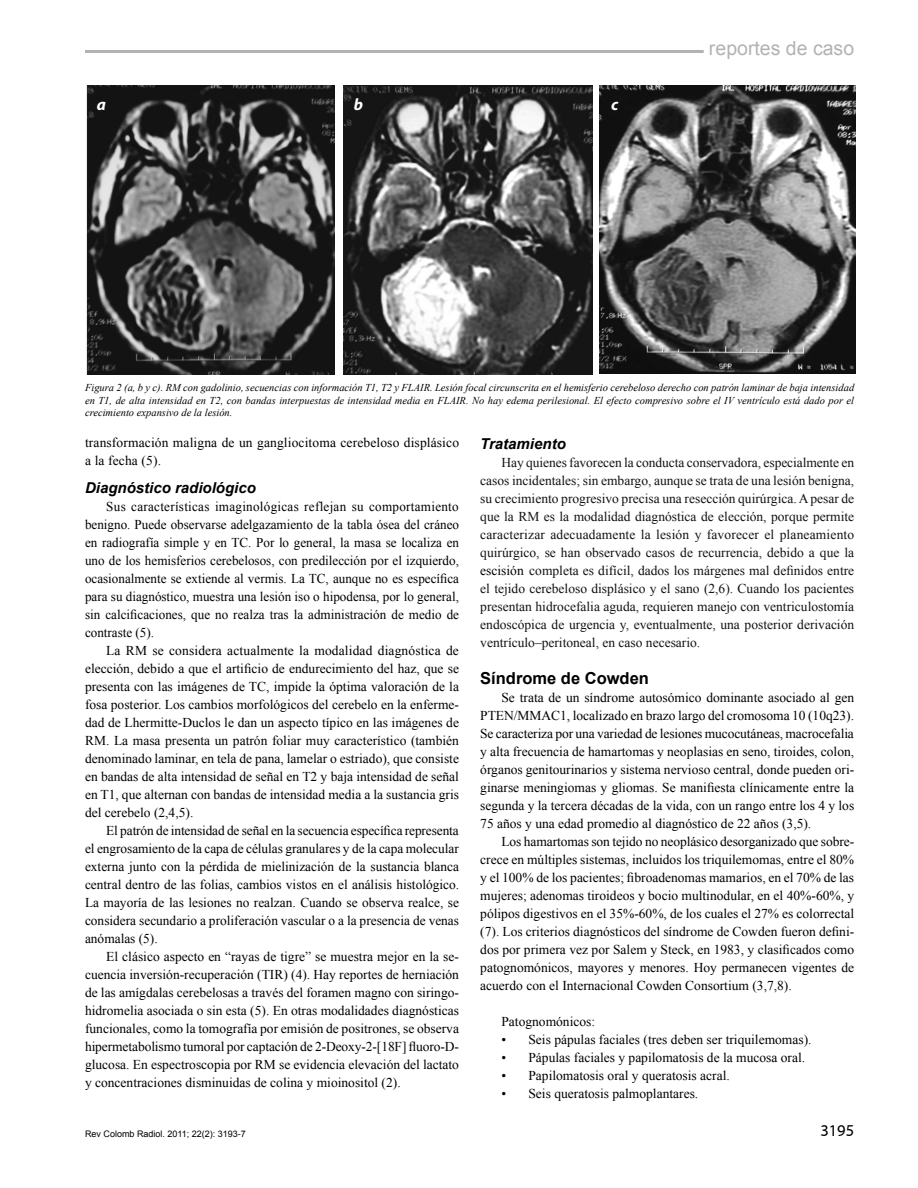
<style>
.page{position:relative;width:918px;height:1188px;background:#fff}
.page>*{position:absolute;margin:0;border:0;box-sizing:border-box;transform-origin:0 0}
.t1{font:19.5px "Arial";color:#b1b3b4}
.t2{font:700 16.5px "Arial";color:#000}
.t3{font:16.5px "Myriad";color:#000}
.t4{font:italic 700 16.5px "Myriad Pro";color:#fff}
.t5{font:italic 700 15px "Arial";color:#000}
.t6{font:13.5px/18px "Times New Roman";color:#000;text-align:justify}
.t7{font:13.5px/18px "Times New Roman";color:#141314;text-align:justify}
.t8{font:italic 10.5px/12.6px "Times New Roman";color:#000;text-align:justify}
.t9{font:9px "Arial";color:#000}
.s1{color:#000}
</style>
<div class="page">
<hr style="left:85px;top:50px;width:619px;height:3px;background:#b1b3b4">
<img style="left:86px;top:85px;width:248px;height:290px">
<img style="left:344px;top:85px;width:249px;height:290px">
<img style="left:600px;top:85px;width:255px;height:289px">
<p class="t4" style="left:97px;top:94px;width:11px">a</p>
<p class="t4" style="left:354px;top:94px;width:11px">b</p>
<p class="t4" style="left:611px;top:94px;width:9px">c</p>
<h1 class="t1" style="left:709px;top:36px;width:147px">reportes de caso</h1>
<p class="t8" style="left:85px;top:381px;width:771px">Figura 2 (a, b y c). RM con gadolinio, secuencias con información T1, T2 y FLAIR. Lesión focal circunscrita en el hemisferio cerebeloso derecho con patrón laminar de baja intensidad en T1, de alta intensidad en T2, con bandas interpuestas de intensidad media en FLAIR. No hay edema perilesional. El efecto compresivo sobre el IV ventrículo está dado por el crecimiento expansivo de la lesión.</p>
<p class="t5" style="left:480px;top:434px;width:87px">Tratamiento</p>
<p class="t7" style="left:480px;top:453px;width:376px;text-indent:21px">Hay quienes favorecen la conducta conservadora, especialmente en casos incidentales; sin embargo, aunque se trata de una lesión benigna, su crecimiento progresivo precisa una resección quirúrgica. A pesar de que la RM es la modalidad diagnóstica de elección, porque permite caracterizar adecuadamente la lesión y favorecer el planeamiento quirúrgico, se han observado casos de recurrencia, debido a que la <span class="s1">escisión</span> completa es difícil, dados los márgenes mal definidos entre el tejido cerebeloso displásico y el sano (2,6). Cuando los pacientes presentan hidrocefalia aguda, requieren manejo con ventriculostomía endoscópica de urgencia y, eventualmente, una posterior derivación ventrículo–peritoneal, en caso necesario.</p>
<p class="t2" style="left:480px;top:668px;width:170px">Síndrome de Cowden</p>
<p class="t6" style="left:480px;top:689px;width:376px;text-indent:21px">Se trata de un síndrome autosómico dominante asociado al gen PTEN/MMAC1, localizado en brazo largo del cromosoma 10 (10q23).<br>Se caracteriza por una variedad de lesiones mucocutáneas, macrocefalia y alta frecuencia de hamartomas y neoplasias en seno, tiroides, colon, órganos genitourinarios y sistema nervioso central, donde pueden ori&shy;ginarse meningiomas y gliomas. Se manifiesta clínicamente entre la segunda y la tercera décadas de la vida, con un rango entre los 4 y los 75 años y una edad promedio al diagnóstico de 22 años (3,5).</p>
<p class="t6" style="left:480px;top:833px;width:376px;text-indent:21px">Los hamartomas son tejido no neoplásico desorganizado que sobre&shy;crece en múltiples sistemas, incluidos los triquilemomas, entre el 80% y el 100% de los pacientes; fibroadenomas mamarios, en el 70% de las mujeres; adenomas tiroideos y bocio multinodular, en el 40%-60%, y pólipos digestivos en el 35%-60%, de los cuales el 27% es colorrectal (7). Los criterios diagnósticos del síndrome de Cowden fueron defini&shy;dos por primera vez por Salem y Steck, en 1983, y clasificados como patognomónicos, mayores y menores. Hoy permanecen vigentes de acuerdo con el Internacional Cowden Consortium (3,7,8).</p>
<p class="t6" style="left:501px;top:1013px;width:95px">Patognomónicos:</p>
<p class="t6" style="left:501px;top:1031px;width:312px">• Seis pápulas faciales (tres deben ser triquilemomas).</p>
<p class="t6" style="left:501px;top:1049px;width:305px">• Pápulas faciales y papilomatosis de la mucosa oral.</p>
<p class="t6" style="left:501px;top:1067px;width:230px">• Papilomatosis oral y queratosis acral.</p>
<p class="t6" style="left:501px;top:1085px;width:198px">• Seis queratosis palmoplantares.</p>
<p class="t6" style="left:85px;top:433px;width:376px">transformación maligna de un gangliocitoma cerebeloso displásico a la fecha (5).</p>
<p class="t5" style="left:85px;top:478px;width:172px">Diagnóstico radiológico</p>
<p class="t6" style="left:85px;top:498px;width:376px;text-indent:21px">Sus características imaginológicas reflejan su comportamiento benigno. Puede observarse adelgazamiento de la tabla ósea del cráneo en radiografía simple y en TC. Por lo general, la masa se localiza en uno de los hemisferios cerebelosos, con predilección por el izquierdo, ocasionalmente se extiende al vermis. La TC, aunque no es específica para su diagnóstico, muestra una lesión iso o hipodensa, por lo general, sin calcificaciones, que no realza tras la administración de medio de contraste (5).</p>
<p class="t6" style="left:85px;top:642px;width:376px;text-indent:21px">La RM se considera actualmente la modalidad diagnóstica de elección, debido a que el artificio de endurecimiento del haz, que se presenta con las imágenes de TC, impide la óptima valoración de la fosa posterior. Los cambios morfológicos del cerebelo en la enferme&shy;dad de Lhermitte-Duclos le dan un aspecto típico en las imágenes de RM. La masa presenta un patrón foliar muy característico (también denominado laminar, en tela de pana, lamelar o estriado), que consiste en bandas de alta intensidad de señal en T2 y baja intensidad de señal en T1, que alternan con bandas de intensidad media a la sustancia gris del cerebelo (2,4,5).</p>
<p class="t6" style="left:85px;top:822px;width:376px;text-indent:21px">El patrón de intensidad de señal en la secuencia específica representa el engrosamiento de la capa de células granulares y de la capa molecular externa junto con la pérdida de mielinización de la sustancia blanca central dentro de las folias, cambios vistos en el análisis histológico.<br>La mayoría de las lesiones no realzan. Cuando se observa realce, se considera secundario a proliferación vascular o a la presencia de venas anómalas (5).</p>
<p class="t6" style="left:85px;top:948px;width:376px;text-indent:21px">El clásico aspecto en “rayas de tigre” se muestra mejor en la se&shy;cuencia inversión-recuperación (TIR) (4). Hay reportes de herniación de las amígdalas cerebelosas a través del foramen magno con siringo&shy;hidromelia asociada o sin esta (5). En otras modalidades diagnósticas funcionales, como la tomografía por emisión de positrones, se observa hipermetabolismo tumoral por captación de 2-Deoxy-2-[18F] fluoro-D&shy;glucosa. En espectroscopia por RM se evidencia elevación del lactato y concentraciones disminuidas de colina y mioinositol (2).</p>
<p class="t9" style="left:85px;top:1128px;width:162px">Rev Colomb Radiol. 2011; 22(2): 3193-7</p>
<p class="t3" style="left:820px;top:1122px;width:35px">3195</p>
</div>
